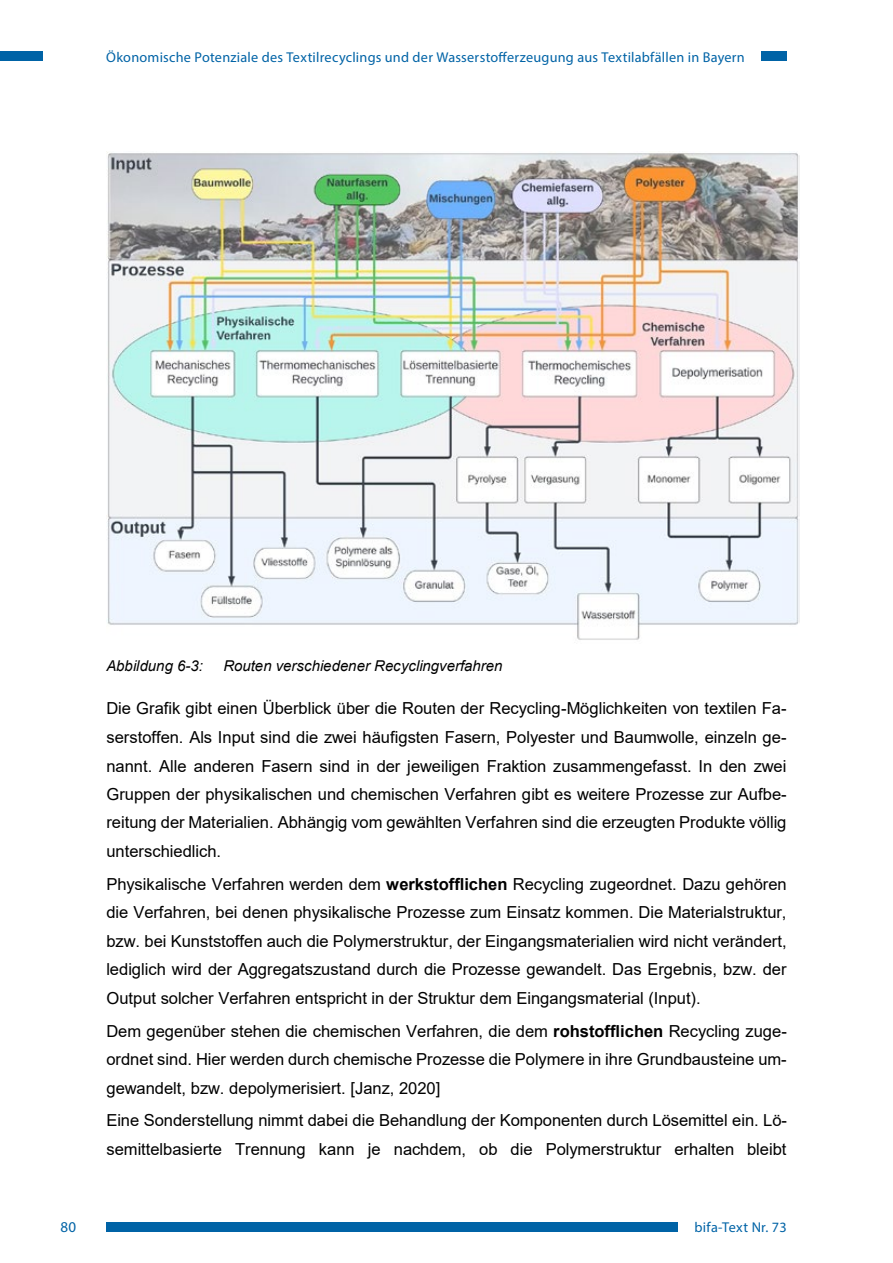
<style>
.page{position:relative;width:893px;height:1263px;background:#fff}
.page>*{position:absolute;margin:0;border:0;box-sizing:border-box;transform-origin:0 0}
.t1{font:16.5px/28.5px "Arial";color:#000;text-align:justify}
.t2{font:italic 15px "Arial";color:#000}
.t3{font:15px "Myriad Pro";color:#0063a6}
.t4{font:14.25px "Myriad Pro";letter-spacing:.02em;color:#0063a6}
.s1{font-weight:700}
</style>
<div class="page">
<div style="left:761px;top:51px;width:26px;height:10px;background:#0063a6"></div>
<div style="left:0;top:51px;width:43px;height:10px;background:#0063a6"></div>
<div style="left:106px;top:1222px;width:572px;height:10px;background:#0063a6"></div>
<img style="left:107px;top:152px;width:692px;height:488px">
<p class="t4" style="left:106px;top:48px;width:640px">Ökonomische Potenziale des Textilrecyclings und der Wasserstofferzeugung aus Textilabfällen in Bayern</p>
<p class="t2" style="left:106px;top:656px;width:98px">Abbildung 6-3:</p>
<p class="t2" style="left:223px;top:656px;width:281px">Routen verschiedener Recyclingverfahren</p>
<p class="t1" style="left:106px;top:694px;width:682px">Die Grafik gibt einen Überblick über die Routen der Recycling-Möglichkeiten von textilen Fa&shy;serstoffen. Als Input sind die zwei häufigsten Fasern, Polyester und Baumwolle, einzeln ge&shy;nannt. Alle anderen Fasern sind in der jeweiligen Fraktion zusammengefasst. In den zwei Gruppen der physikalischen und chemischen Verfahren gibt es weitere Prozesse zur Aufbe&shy;reitung der Materialien. Abhängig vom gewählten Verfahren sind die erzeugten Produkte völlig unterschiedlich.</p>
<p class="t1" style="left:106px;top:870px;width:682px">Physikalische Verfahren werden dem <span class="s1">werkstofflichen</span> Recycling zugeordnet. Dazu gehören die Verfahren, bei denen physikalische Prozesse zum Einsatz kommen. Die Materialstruktur, bzw. bei Kunststoffen auch die Polymerstruktur, der Eingangsmaterialien wird nicht verändert, lediglich wird der Aggregatszustand durch die Prozesse gewandelt. Das Ergebnis, bzw. der Output solcher Verfahren entspricht in der Struktur dem Eingangsmaterial (Input).</p>
<p class="t1" style="left:106px;top:1016px;width:682px">Dem gegenüber stehen die chemischen Verfahren, die dem <span class="s1">rohstofflichen</span> Recycling zuge&shy;ordnet sind. Hier werden durch chemische Prozesse die Polymere in ihre Grundbausteine um&shy;gewandelt, bzw. depolymerisiert. [Janz, 2020]</p>
<p class="t1" style="left:106px;top:1106px;width:682px">Eine Sonderstellung nimmt dabei die Behandlung der Komponenten durch Lösemittel ein. Lö&shy;semittelbasierte Trennung kann je nachdem, ob die Polymerstruktur erhalten bleibt</p>
<p class="t3" style="left:61px;top:1218px;width:17px">80</p>
<p class="t4" style="left:694px;top:1219px;width:94px">bifa-Text Nr. 73</p>
</div>
